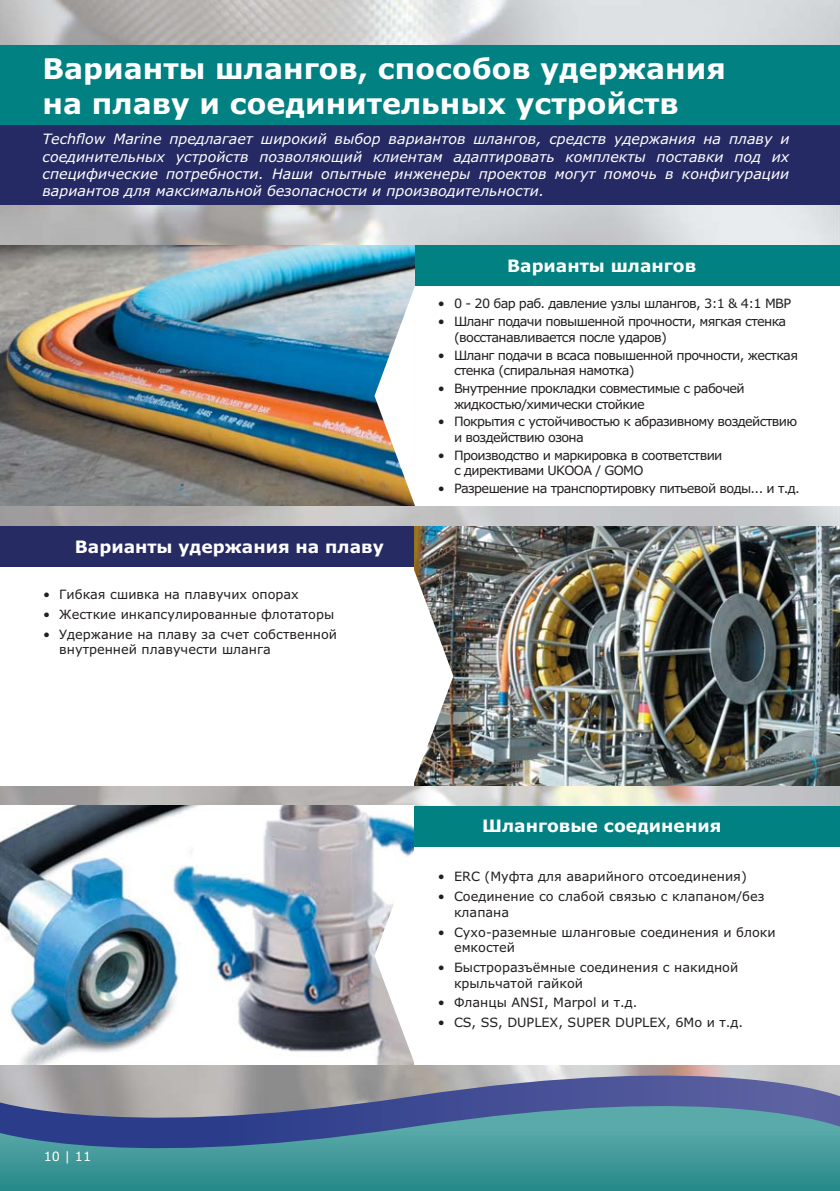
<style>
.page{position:relative;width:840px;height:1191px;background:#fff}
.page>*{position:absolute;margin:0;border:0;box-sizing:border-box;transform-origin:0 0}
.t1{font:700 28.6px/34.2px "Verdana";color:#fff}
.t2{font:700 17.2px "Verdana";color:#fff}
.t3{font:italic 14.2px/17.2px "Verdana";color:#fff;text-align:justify}
.t4{font:12.8px/15.6px "Verdana";letter-spacing:-.05em;color:#231f20}
.t5{font:12.8px/15.6px "Verdana";color:#231f20}
.t6{font:12.8px "Verdana";color:#fff}
</style>
<div class="page">
<img style="left:0;top:0;width:839px;height:806px">
<img style="left:0;top:806px;width:414px;height:243px">
<div style="left:414px;top:286px;width:425px;height:220px;background:#fff"></div>
<div style="left:414px;top:806px;width:425px;height:40px;background:#018181"></div>
<div style="left:0;top:526px;width:414px;height:41px;background:#262b64"></div>
<div style="left:0;top:567px;width:414px;height:218px;background:#fff"></div>
<div style="left:0;top:45px;width:839px;height:80px;background:#018181"></div>
<div style="left:0;top:125px;width:839px;height:79px;background:#262a64"></div>
<div style="left:414px;top:246px;width:425px;height:40px;background:#018181"></div>
<img style="left:0;top:246px;width:414px;height:260px">
<img style="left:414px;top:526px;width:425px;height:259px">
<img style="left:414px;top:567px;width:39px;height:218px">
<img style="left:374px;top:286px;width:41px;height:220px">
<svg style="left:374px;top:847px;width:40px;height:202px"></svg>
<svg style="left:0;top:1049px;width:839px;height:30px"></svg>
<svg style="left:0;top:1079px;width:839px;height:112px;background:#518699"></svg>
<h1 class="t1" style="left:42px;top:54px;width:684px">Варианты шлангов, способов удержания на плаву и соединительных устройств</h1>
<p class="t3" style="left:42px;top:131px;width:748px">Techflow Marine предлагает широкий выбор вариантов шлангов, средств удержания на плаву и соединительных устройств позволяющий клиентам адаптировать комплекты поставки под их специфические потребности. Наши опытные инженеры проектов могут помочь в конфигурации вариантов для максимальной безопасности и производительности.</p>
<h2 class="t2" style="left:507px;top:259px;width:190px">Варианты шлангов</h2>
<h2 class="t2" style="left:75px;top:540px;width:310px">Варианты удержания на плаву</h2>
<p class="t5" style="left:43px;top:588px;width:257px">• Гибкая сшивка на плавучих опорах</p>
<p class="t5" style="left:43px;top:607px;width:292px">• Жесткие инкапсулированные флотаторы</p>
<p class="t5" style="left:59px;top:627px;width:279px;text-indent:-16px">• Удержание на плаву за счет собственной внутренней плавучести шланга</p>
<p class="t4" style="left:437px;top:297px;width:354px">• 0 - 20 бар раб. давление узлы шлангов, 3:1 &amp; 4:1 MBP</p>
<p class="t4" style="left:454px;top:315px;width:333px;text-indent:-16px">• Шланг подачи повышенной прочности, мягкая стенка (восстанавливается после ударов)</p>
<p class="t4" style="left:454px;top:348px;width:345px;text-indent:-16px">• Шланг подачи в всаса повышенной прочности, жесткая стенка (спиральная намотка)</p>
<p class="t4" style="left:454px;top:381px;width:292px;text-indent:-16px">• Внутренние прокладки совместимые с рабочей жидкостью/химически стойкие</p>
<p class="t4" style="left:454px;top:415px;width:344px;text-indent:-16px">• Покрытия с устойчивостью к абразивному воздействию и воздействию озона</p>
<p class="t4" style="left:454px;top:448px;width:270px;text-indent:-16px">• Производство и маркировка в соответствии с директивами UKOOA / GOMO</p>
<p class="t4" style="left:437px;top:482px;width:363px">• Разрешение на транспортировку питьевой воды... и т.д.</p>
<p class="t6" style="left:44px;top:1151px;width:49px">10 | 11</p>
<h2 class="t2" style="left:482px;top:819px;width:240px">Шланговые соединения</h2>
<p class="t5" style="left:437px;top:870px;width:310px">• ERC (Муфта для аварийного отсоединения)</p>
<p class="t5" style="left:454px;top:889px;width:312px;text-indent:-16px">• Соединение со слабой связью с клапаном/без клапана</p>
<p class="t5" style="left:454px;top:925px;width:323px;text-indent:-16px">• Сухо-раземные шланговые соединения и блоки емкостей</p>
<p class="t5" style="left:454px;top:960px;width:285px;text-indent:-16px">• Быстроразъёмные соединения с накидной крыльчатой гайкой</p>
<p class="t5" style="left:437px;top:996px;width:201px">• Фланцы ANSI, Marpol и т.д.</p>
<p class="t5" style="left:437px;top:1015px;width:307px">• CS, SS, DUPLEX, SUPER DUPLEX, 6Mo и т.д.</p>
</div>
